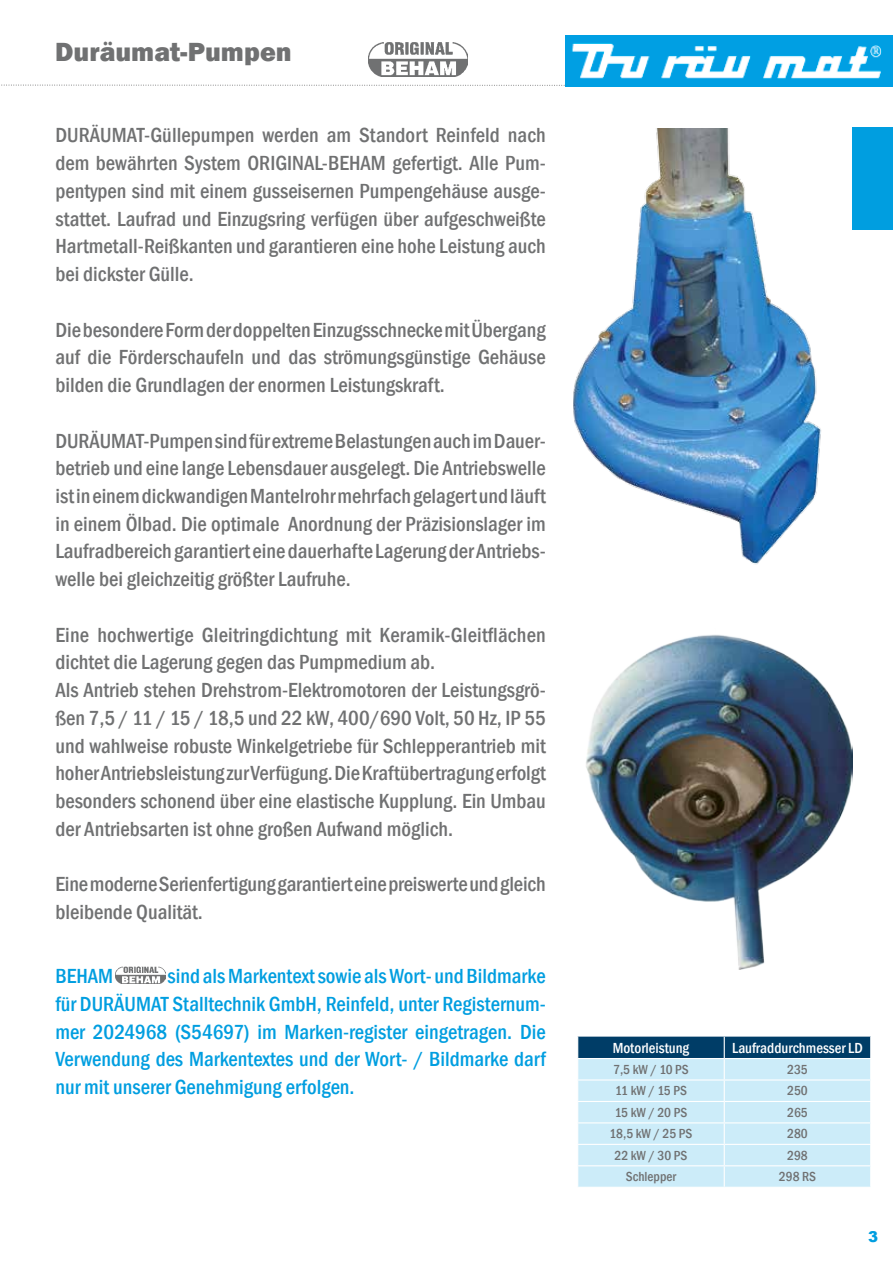
<style>
.page{position:relative;width:893px;height:1263px;background:#fff}
.page>*{position:absolute;margin:0;border:0;box-sizing:border-box;transform-origin:0 0}
.t1{font:800 27px "Franklin Gothic";color:#707172}
.t2{font:500 condensed 21px/27.8px "Franklin Gothic";color:#707172;text-align:justify}
.t3{font:500 condensed 21px/27.8px "Franklin Gothic";color:#009ee0;text-align:justify}
.t4{font:500 condensed 15px "Franklin Gothic";color:#fff}
.t5{font:900 15px "Arial";color:#009ee0}
.t6{font:500 condensed 13.5px "Franklin Gothic";color:#707172}
</style>
<div class="page">
<div style="left:852px;top:128px;width:41px;height:102px;background:#009ee0"></div>
<svg style="left:1px;top:85px;width:564px;height:1px"></svg>
<img style="left:565px;top:36px;width:328px;height:50px">
<img style="left:116px;top:966px;width:49px;height:17px">
<img style="left:368px;top:43px;width:99px;height:34px">
<svg style="left:577px;top:1036px;width:294px;height:151px;background:#b2d4e4"></svg>
<img style="left:586px;top:634px;width:266px;height:335px">
<img style="left:573px;top:128px;width:248px;height:437px">
<p class="t1" style="left:55px;top:35px;width:238px">Duräumat-Pumpen</p>
<p class="t2" style="left:55px;top:121px;width:492px">DURÄUMAT-Güllepumpen werden am Standort Reinfeld nach dem bewährten System ORIGINAL-BEHAM gefertigt. Alle Pum&shy;pentypen sind mit einem gusseisernen Pumpengehäuse ausge&shy;stattet. Laufrad und Einzugsring verfügen über aufgeschweißte Hartmetall-Reißkanten und garantieren eine hohe Leistung auch bei dickster Gülle.</p>
<p class="t2" style="left:55px;top:315px;width:492px">Die besondere Form der doppelten Einzugsschnecke mit Übergang auf die Förderschaufeln und das strömungsgünstige Gehäuse bilden die Grundlagen der enormen Leistungskraft.</p>
<p class="t2" style="left:55px;top:426px;width:492px">DURÄUMAT-Pumpen sind für extreme Belastungen auch im Dauer&shy;betrieb und eine lange Lebensdauer ausgelegt. Die Antriebswelle ist in einem dickwandigen Mantelrohr mehrfach gelagert und läuft in einem Ölbad. Die optimale Anordnung der Präzisionslager im Laufradbereich garantiert eine dauerhafte Lagerung der Antriebs&shy;welle bei gleichzeitig größter Laufruhe.</p>
<p class="t2" style="left:55px;top:621px;width:492px;text-align:left">Eine hochwertige Gleitringdichtung mit Keramik-Gleitflächen dichtet die Lagerung gegen das Pumpmedium ab.<br>Als Antrieb stehen Drehstrom-Elektromotoren der Leistungsgrö&shy;ßen 7,5 / 11 / 15 / 18,5 und 22 kW, 400/690 Volt, 50 Hz, IP 55 und wahlweise robuste Winkelgetriebe für Schlepperantrieb mit hoher Antriebsleistung zur Verfügung. Die Kraftübertragung erfolgt besonders schonend über eine elastische Kupplung. Ein Umbau der Antriebsarten ist ohne großen Aufwand möglich.</p>
<p class="t2" style="left:55px;top:870px;width:492px">Eine moderne Serienfertigung garantiert eine preiswerte und gleich bleibende Qualität.</p>
<p class="t3" style="left:55px;top:962px;width:492px;text-indent:112px">sind als Markentext sowie als Wort- und Bildmarke für DURÄUMAT Stalltechnik GmbH, Reinfeld, unter Registernum&shy;mer 2024968 (S54697) im Marken-register eingetragen. Die Verwendung des Markentextes und der Wort- / Bildmarke darf nur mit unserer Genehmigung erfolgen.</p>
<p class="t3" style="left:55px;top:962px;width:59px">BEHAM</p>
<p class="t4" style="left:613px;top:1038px;width:78px">Motorleistung</p>
<p class="t4" style="left:732px;top:1038px;width:132px">Laufraddurchmesser LD</p>
<p class="t6" style="left:613px;top:1061px;width:77px">7,5 kW / 10 PS</p>
<p class="t6" style="left:787px;top:1061px;width:22px">235</p>
<p class="t6" style="left:615px;top:1082px;width:73px">11 kW / 15 PS</p>
<p class="t6" style="left:787px;top:1082px;width:22px">250</p>
<p class="t6" style="left:615px;top:1103px;width:74px">15 kW / 20 PS</p>
<p class="t6" style="left:787px;top:1103px;width:22px">265</p>
<p class="t6" style="left:610px;top:1125px;width:84px">18,5 kW / 25 PS</p>
<p class="t6" style="left:787px;top:1125px;width:22px">280</p>
<p class="t6" style="left:615px;top:1146px;width:74px">22 kW / 30 PS</p>
<p class="t6" style="left:787px;top:1146px;width:22px">298</p>
<p class="t6" style="left:626px;top:1168px;width:52px">Schlepper</p>
<p class="t6" style="left:779px;top:1168px;width:39px">298 RS</p>
<p class="t5" style="left:868px;top:1225px;width:12px">3</p>
</div>
